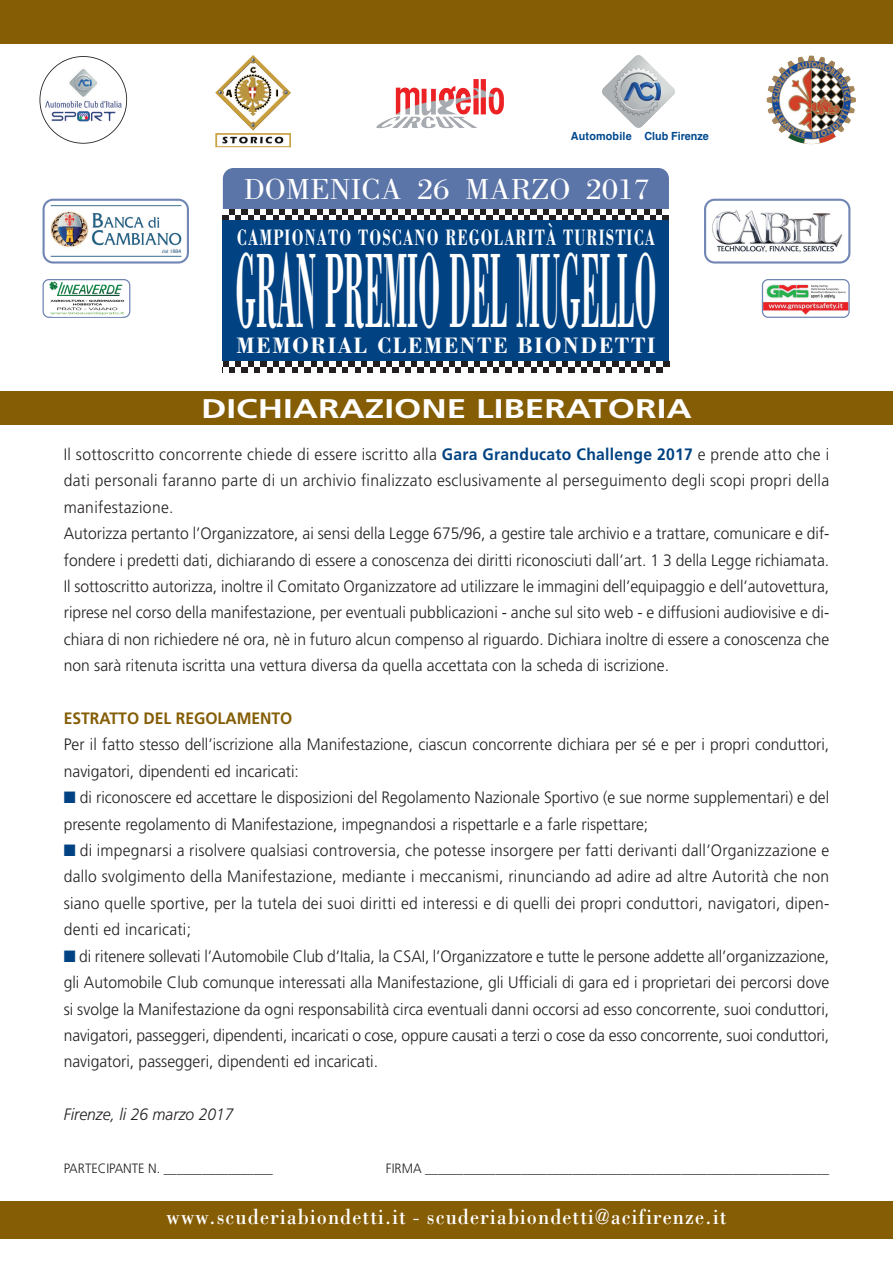
<style>
.page{position:relative;width:893px;height:1263px;background:#fff}
.page>*{position:absolute;margin:0;border:0;box-sizing:border-box;transform-origin:0 0}
.t1{font:700 109.35px "Bodoni";color:#fff;scale:.26 1}
.t2{font:30px "Bodoni";color:#fff;scale:1.05 1}
.t3{font:700 27px "Frutiger";color:#fff;scale:1.3 1}
.t4{font:700 23.1px "Bodoni";letter-spacing:.075em;color:#fff;scale:.66 1}
.t5{font:700 23.1px "Bodoni";letter-spacing:.075em;color:#fff;scale:.94 1}
.t6{font:22.5px "Bodoni";letter-spacing:.05em;color:#fff;scale:.9 1}
.t7{font:300 16.5px/26.4px "Frutiger";color:#231f20;scale:.95 1}
.t8{font:700 16.5px "Frutiger";color:#845d05;scale:.95 1}
.t9{font:italic 300 16.5px "Frutiger";color:#231f20;scale:.95 1}
.t10{font:300 13.5px "Frutiger";color:#231f20;scale:.95 1}
.t11{font:700 11.25px "Helvetica";letter-spacing:.005em;color:#01498e;scale:.96 1}
.s1{font-weight:700;color:#014282}
.s2{color:#014282}
</style>
<div class="page">
<div style="left:0;top:0;width:893px;height:44px;background:#845d05"></div>
<div style="left:0;top:392px;width:893px;height:33px;background:#845d05"></div>
<div style="left:0;top:1201px;width:893px;height:37px;background:#845d05"></div>
<img style="left:602px;top:55px;width:73px;height:73px">
<img style="left:818px;top:57px;width:38px;height:46px">
<img style="left:395px;top:87px;width:41px;height:41px">
<img style="left:42px;top:63px;width:85px;height:70px">
<div style="left:39px;top:56px;width:88px;height:88px;border:2px solid #231f20;border-radius:50%"></div>
<img style="left:215px;top:55px;width:76px;height:92px">
<svg style="left:43px;top:199px;width:146px;height:65px"></svg>
<svg style="left:704px;top:199px;width:146px;height:65px"></svg>
<svg style="left:43px;top:279px;width:87px;height:39px"></svg>
<svg style="left:762px;top:279px;width:88px;height:39px"></svg>
<img style="left:48px;top:298px;width:78px;height:19px;border-radius:5px">
<div style="left:223px;top:168px;width:446px;height:41px;background:#5c75a8"></div>
<div style="left:223px;top:217px;width:446px;height:144px;background:#014282"></div>
<svg style="left:223px;top:209px;width:446px;height:11px"></svg>
<div style="left:235px;top:361px;width:7px;height:6px;background:#231f20"></div>
<div style="left:298px;top:361px;width:7px;height:6px;background:#231f20"></div>
<div style="left:323px;top:361px;width:7px;height:6px;background:#231f20"></div>
<div style="left:386px;top:361px;width:7px;height:6px;background:#231f20"></div>
<div style="left:411px;top:361px;width:7px;height:6px;background:#231f20"></div>
<div style="left:474px;top:361px;width:7px;height:6px;background:#231f20"></div>
<div style="left:499px;top:361px;width:7px;height:6px;background:#231f20"></div>
<div style="left:562px;top:361px;width:7px;height:6px;background:#231f20"></div>
<div style="left:587px;top:361px;width:7px;height:6px;background:#231f20"></div>
<div style="left:650px;top:361px;width:7px;height:6px;background:#231f20"></div>
<svg style="left:223px;top:361px;width:12px;height:12px"></svg>
<svg style="left:242px;top:361px;width:12px;height:12px"></svg>
<div style="left:254px;top:367px;width:7px;height:6px;background:#231f20"></div>
<svg style="left:261px;top:361px;width:18px;height:12px"></svg>
<div style="left:279px;top:367px;width:7px;height:6px;background:#231f20"></div>
<svg style="left:286px;top:361px;width:12px;height:12px"></svg>
<svg style="left:305px;top:361px;width:18px;height:12px"></svg>
<svg style="left:330px;top:361px;width:12px;height:12px"></svg>
<div style="left:342px;top:367px;width:7px;height:6px;background:#231f20"></div>
<svg style="left:349px;top:361px;width:18px;height:12px"></svg>
<div style="left:367px;top:367px;width:7px;height:6px;background:#231f20"></div>
<svg style="left:374px;top:361px;width:12px;height:12px"></svg>
<svg style="left:393px;top:361px;width:18px;height:12px"></svg>
<svg style="left:418px;top:361px;width:12px;height:12px"></svg>
<div style="left:430px;top:367px;width:7px;height:6px;background:#231f20"></div>
<svg style="left:437px;top:361px;width:18px;height:12px"></svg>
<div style="left:455px;top:367px;width:7px;height:6px;background:#231f20"></div>
<svg style="left:462px;top:361px;width:12px;height:12px"></svg>
<svg style="left:481px;top:361px;width:18px;height:12px"></svg>
<svg style="left:506px;top:361px;width:12px;height:12px"></svg>
<div style="left:518px;top:367px;width:7px;height:6px;background:#231f20"></div>
<svg style="left:525px;top:361px;width:18px;height:12px"></svg>
<div style="left:543px;top:367px;width:7px;height:6px;background:#231f20"></div>
<svg style="left:550px;top:361px;width:12px;height:12px"></svg>
<svg style="left:569px;top:361px;width:18px;height:12px"></svg>
<svg style="left:594px;top:361px;width:12px;height:12px"></svg>
<div style="left:606px;top:367px;width:7px;height:6px;background:#231f20"></div>
<svg style="left:613px;top:361px;width:18px;height:12px"></svg>
<div style="left:631px;top:367px;width:7px;height:6px;background:#231f20"></div>
<svg style="left:638px;top:361px;width:12px;height:12px"></svg>
<svg style="left:657px;top:361px;width:12px;height:12px"></svg>
<p class="t11" style="left:571px;top:129px;width:145px">Automobile Club Firenze</p>
<h2 class="t2" style="left:244px;top:178px;width:388px">DOMENICA 26 MARZO 2017</h2>
<h3 class="t4" style="left:237px;top:224px;width:635px">CAMPIONATO TOSCANO REGOLARITÀ TURISTICA</h3>
<h1 class="t1" style="left:236px;top:226px;width:1621px">GRAN PREMIO DEL MUGELLO</h1>
<h3 class="t5" style="left:237px;top:331px;width:447px">MEMORIAL CLEMENTE BIONDETTI</h3>
<h3 class="t3" style="left:201px;top:398px;width:379px">DICHIARAZIONE LIBERATORIA</h3>
<p class="t7" style="left:64px;top:442px;width:807px">Il sottoscritto concorrente chiede di essere iscritto alla <span class="s1">Gara Granducato Challenge 2017</span> e prende atto che i dati personali faranno parte di un archivio finalizzato esclusivamente al perseguimento degli scopi propri della manifestazione.<br>Autorizza pertanto l’Organizzatore, ai sensi della Legge 675/96, a gestire tale archivio e a trattare, comunicare e dif&shy;fondere i predetti dati, dichiarando di essere a conoscenza dei diritti riconosciuti dall’art. 1 3 della Legge richiamata.<br>Il sottoscritto autorizza, inoltre il Comitato Organizzatore ad utilizzare le immagini dell’equipaggio e dell’autovettura, riprese nel corso della manifestazione, per eventuali pubblicazioni - anche sul sito web - e diffusioni audiovisive e di&shy;chiara di non richiedere né ora, nè in futuro alcun compenso al riguardo. Dichiara inoltre di essere a conoscenza che non sarà ritenuta iscritta una vettura diversa da quella accettata con la scheda di iscrizione.</p>
<p class="t8" style="left:64px;top:712px;width:242px">ESTRATTO DEL REGOLAMENTO</p>
<p class="t7" style="left:64px;top:733px;width:807px">Per il fatto stesso dell’iscrizione alla Manifestazione, ciascun concorrente dichiara per sé e per i propri conduttori, navigatori, dipendenti ed incaricati:</p>
<p class="t7" style="left:64px;top:786px;width:807px"><span class="s2">■</span> di riconoscere ed accettare le disposizioni del Regolamento Nazionale Sportivo (e sue norme supplementari) e del presente regolamento di Manifestazione, impegnandosi a rispettarle e a farle rispettare;</p>
<p class="t7" style="left:64px;top:838px;width:807px;text-align:justify"><span class="s2">■</span> di impegnarsi a risolvere qualsiasi controversia, che potesse insorgere per fatti derivanti dall’Organizzazione e dallo svolgimento della Manifestazione, mediante i meccanismi, rinunciando ad adire ad altre Autorità che non siano quelle sportive, per la tutela dei suoi diritti ed interessi e di quelli dei propri conduttori, navigatori, dipen&shy;denti ed incaricati;</p>
<p class="t7" style="left:64px;top:944px;width:807px;text-align:justify"><span class="s2">■</span> di ritenere sollevati l’Automobile Club d’Italia, la CSAI, l’Organizzatore e tutte le persone addette all’organizzazione, gli Automobile Club comunque interessati alla Manifestazione, gli Ufficiali di gara ed i proprietari dei percorsi dove si svolge la Manifestazione da ogni responsabilità circa eventuali danni occorsi ad esso concorrente, suoi conduttori, navigatori, passeggeri, dipendenti, incaricati o cose, oppure causati a terzi o cose da esso concorrente, suoi conduttori, navigatori, passeggeri, dipendenti ed incaricati.</p>
<p class="t9" style="left:64px;top:1108px;width:180px">Firenze, li 26 marzo 2017</p>
<p class="t10" style="left:64px;top:1163px;width:222px">PARTECIPANTE N. _________________</p>
<p class="t10" style="left:386px;top:1163px;width:468px">FIRMA _______________________________________________________________</p>
<h3 class="t6" style="left:167px;top:1203px;width:624px">www.scuderiabiondetti.it - scuderiabiondetti@acifirenze.it</h3>
</div>
